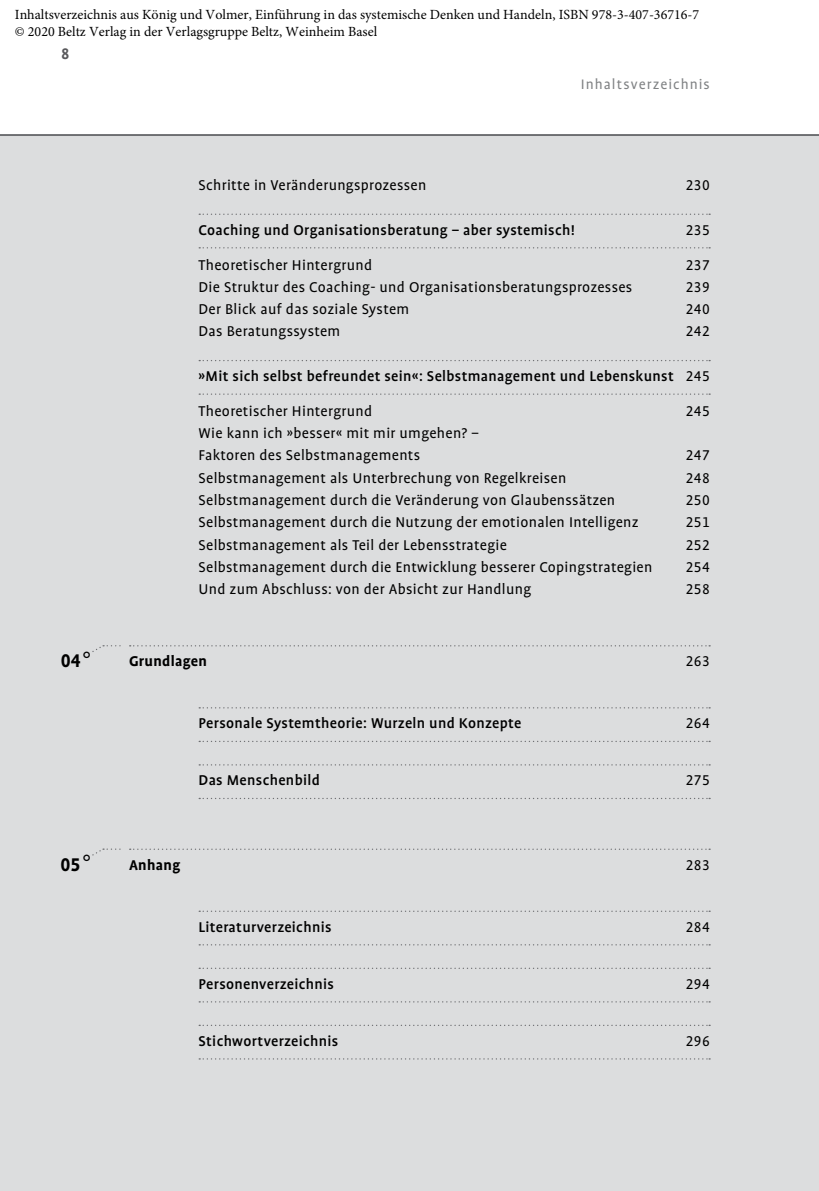
<style>
.page{position:relative;width:819px;height:1191px;background:#fff}
.page>*{position:absolute;margin:0;border:0;box-sizing:border-box;transform-origin:0 0}
.t1{font:700 21px "Profile OT";color:#000}
.t2{font:700 17.5px "Profile OT";color:#58585b}
.t3{font:16.1px/22.2px "Profile OT";letter-spacing:.02em;color:#000}
.t4{font:500 16.1px/34.6px "Profile OT";letter-spacing:.02em;color:#000}
.t5{font:700 16.1px "Profile OT";letter-spacing:.02em;color:#000}
.t6{font:15.75px "Profile OT";letter-spacing:.06em;color:#808284}
.t7{font:14px/16.8px "Minion Pro";color:#000}
.s1{font-weight:400}
</style>
<div class="page">
<div style="left:0;top:135px;width:818px;height:1056px;background:#dcddde"></div>
<hr style="left:0;top:134px;width:819px;height:2px;background:#6d6e71">
<svg style="left:199px;top:214px;width:511px;height:1px"></svg>
<svg style="left:199px;top:247px;width:511px;height:1px"></svg>
<svg style="left:199px;top:360px;width:511px;height:1px"></svg>
<svg style="left:199px;top:393px;width:511px;height:2px"></svg>
<svg style="left:130px;top:645px;width:580px;height:1px"></svg>
<svg style="left:199px;top:707px;width:511px;height:1px"></svg>
<svg style="left:199px;top:740px;width:511px;height:2px"></svg>
<svg style="left:199px;top:764px;width:511px;height:1px"></svg>
<svg style="left:199px;top:798px;width:511px;height:1px"></svg>
<svg style="left:130px;top:848px;width:580px;height:2px"></svg>
<svg style="left:199px;top:910px;width:511px;height:2px"></svg>
<svg style="left:199px;top:944px;width:511px;height:1px"></svg>
<svg style="left:199px;top:967px;width:511px;height:2px"></svg>
<svg style="left:199px;top:1001px;width:511px;height:1px"></svg>
<svg style="left:199px;top:1024px;width:511px;height:2px"></svg>
<svg style="left:199px;top:1058px;width:511px;height:1px"></svg>
<svg style="left:92px;top:645px;width:29px;height:7px"></svg>
<svg style="left:92px;top:848px;width:29px;height:8px"></svg>
<p class="t7" style="left:15px;top:6px;width:686px">Inhaltsverzeichnis aus König und Volmer, Einführung in das systemische Denken und Handeln, ISBN 978-3-407-36716-7 © 2020 Beltz Verlag in der Verlagsgruppe Beltz, Weinheim Basel</p>
<p class="t2" style="left:61px;top:44px;width:10px">8</p>
<h1 class="t1" style="left:61px;top:649px;width:32px">04<sup>○</sup></h1>
<h1 class="t1" style="left:61px;top:853px;width:32px">05<sup>○</sup></h1>
<p class="t6" style="left:581px;top:76px;width:130px">Inhaltsverzeichnis</p>
<p class="t3" style="left:198px;top:175px;width:229px">Schritte in Veränderungsprozessen</p>
<p class="t3" style="left:686px;top:175px;width:25px">230</p>
<p class="t4" style="left:198px;top:213px;width:377px">Coaching und Organisationsberatung – aber systemisch!</p>
<p class="t3" style="left:686px;top:220px;width:25px">235</p>
<p class="t3" style="left:198px;top:254px;width:175px">Theoretischer Hintergrund</p>
<p class="t3" style="left:686px;top:254px;width:25px">237</p>
<p class="t3" style="left:198px;top:277px;width:435px">Die Struktur des Coaching- und Organisationsberatungsprozesses</p>
<p class="t3" style="left:686px;top:277px;width:25px">239</p>
<p class="t3" style="left:198px;top:299px;width:212px">Der Blick auf das soziale System</p>
<p class="t3" style="left:686px;top:299px;width:25px">240</p>
<p class="t3" style="left:198px;top:321px;width:143px">Das Beratungssystem</p>
<p class="t3" style="left:686px;top:321px;width:25px">242</p>
<p class="t4" style="left:198px;top:360px;width:512px">»Mit sich selbst befreundet sein«: Selbstmanagement und Lebenskunst <span class="s1">245<br>Theoretischer Hintergrund</span></p>
<p class="t3" style="left:686px;top:401px;width:25px">245</p>
<p class="t3" style="left:198px;top:423px;width:282px">Wie kann ich »besser« mit mir umgehen? –<br>Faktoren des Selbstmanagements</p>
<p class="t3" style="left:686px;top:445px;width:25px">247</p>
<p class="t3" style="left:198px;top:467px;width:369px">Selbstmanagement als Unterbrechung von Regelkreisen</p>
<p class="t3" style="left:686px;top:467px;width:25px">248</p>
<p class="t3" style="left:198px;top:490px;width:418px">Selbstmanagement durch die Veränderung von Glaubenssätzen</p>
<p class="t3" style="left:686px;top:490px;width:25px">250</p>
<p class="t3" style="left:198px;top:512px;width:441px">Selbstmanagement durch die Nutzung der emotionalen Intelligenz</p>
<p class="t3" style="left:686px;top:512px;width:25px">251</p>
<p class="t3" style="left:198px;top:534px;width:310px">Selbstmanagement als Teil der Lebensstrategie</p>
<p class="t3" style="left:686px;top:534px;width:25px">252</p>
<p class="t3" style="left:198px;top:557px;width:455px">Selbstmanagement durch die Entwicklung besserer Copingstrategien</p>
<p class="t3" style="left:686px;top:557px;width:25px">254</p>
<p class="t3" style="left:198px;top:579px;width:334px">Und zum Abschluss: von der Absicht zur Handlung</p>
<p class="t3" style="left:686px;top:579px;width:25px">258</p>
<p class="t5" style="left:129px;top:652px;width:79px">Grundlagen</p>
<p class="t3" style="left:686px;top:651px;width:25px">263</p>
<p class="t4" style="left:198px;top:707px;width:324px">Personale Systemtheorie: Wurzeln und Konzepte</p>
<p class="t3" style="left:686px;top:713px;width:25px">264</p>
<p class="t4" style="left:198px;top:764px;width:123px">Das Menschenbild</p>
<p class="t3" style="left:686px;top:770px;width:25px">275</p>
<p class="t5" style="left:129px;top:856px;width:53px">Anhang</p>
<p class="t3" style="left:686px;top:854px;width:25px">283</p>
<p class="t4" style="left:198px;top:910px;width:134px">Literaturverzeichnis</p>
<p class="t3" style="left:686px;top:916px;width:25px">284</p>
<p class="t4" style="left:198px;top:967px;width:137px">Personenverzeichnis</p>
<p class="t3" style="left:686px;top:973px;width:25px">294</p>
<p class="t4" style="left:198px;top:1024px;width:141px">Stichwortverzeichnis</p>
<p class="t3" style="left:686px;top:1030px;width:25px">296</p>
</div>
